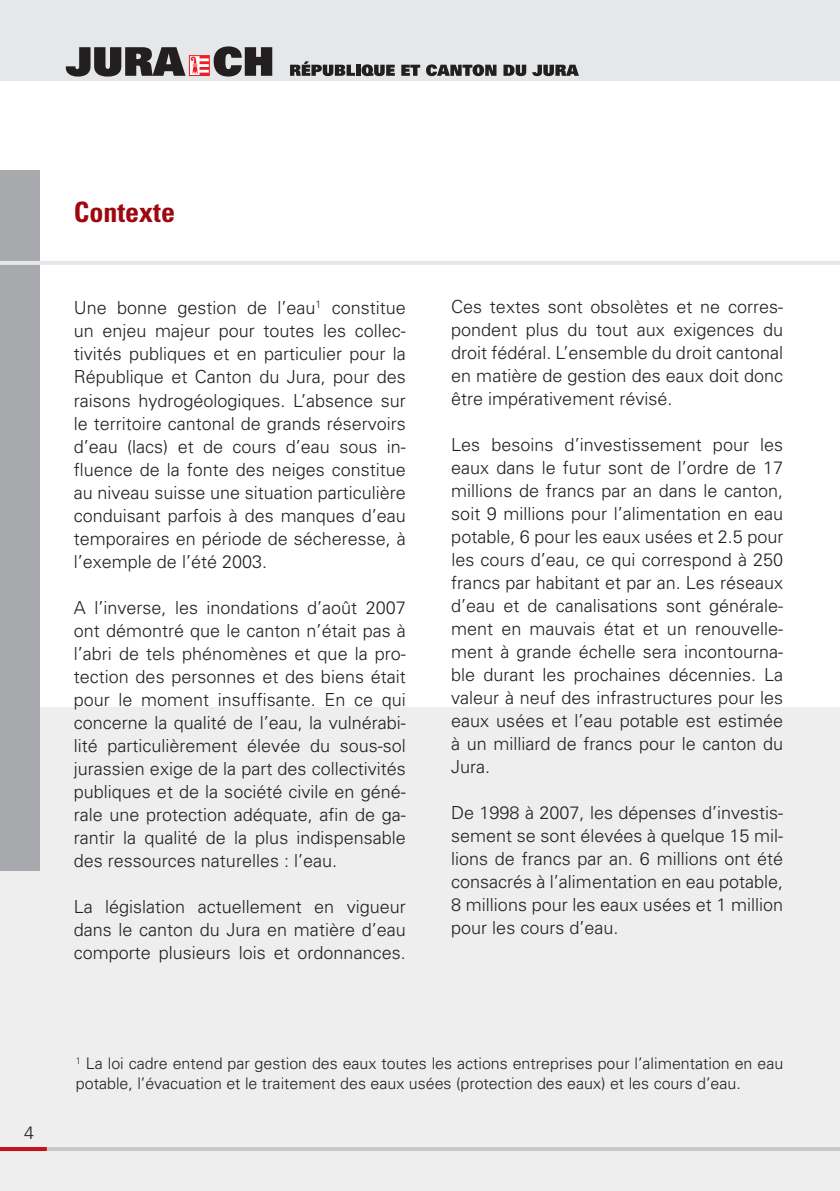
<style>
.page{position:relative;width:840px;height:1191px;background:#fff}
.page>*{position:absolute;margin:0;border:0;box-sizing:border-box;transform-origin:0 0}
.t1{font:700 condensed 28px "Univers";color:#9d070d}
.t2{font:300 18px/23px "Univers";color:#231f20;text-align:justify}
.t3{font:300 16px/20px "Univers";color:#231f20}
</style>
<div class="page">
<div style="left:0;top:707px;width:839px;height:484px;background:#eeeeef"></div>
<hr style="left:0;top:1147px;width:839px;height:4px;background:#c7c8ca">
<hr style="left:0;top:1147px;width:47px;height:4px;background:#c4121a">
<div style="left:0;top:170px;width:40px;height:700px;background:#a8a9ad"></div>
<hr style="left:0;top:261px;width:839px;height:4px;background:#e6e7e9">
<div style="left:0;top:0;width:839px;height:81px;background:#e6e7e9"></div>
<svg style="left:66px;top:46px;width:206px;height:31px"></svg>
<svg style="left:290px;top:61px;width:65px;height:15px"></svg>
<hr style="left:356px;top:65px;width:4px;height:11px;background:#231f20">
<svg style="left:361px;top:64px;width:33px;height:12px"></svg>
<svg style="left:401px;top:64px;width:95px;height:12px"></svg>
<svg style="left:503px;top:65px;width:23px;height:11px"></svg>
<svg style="left:532px;top:65px;width:46px;height:11px"></svg>
<h1 class="t1" style="left:74px;top:195px;width:103px">Contexte</h1>
<p class="t2" style="left:74px;top:296px;width:333px">Une bonne gestion de l’eau<sup>1</sup> constitue un enjeu majeur pour toutes les collec&shy;tivités publiques et en particulier pour la République et Canton du Jura, pour des raisons hydrogéologiques. L’absence sur le territoire cantonal de grands réservoirs d’eau (lacs) et de cours d’eau sous in&shy;fluence de la fonte des neiges constitue au niveau suisse une situation particulière conduisant parfois à des manques d’eau temporaires en période de sécheresse, à l’exemple de l’été 2003.</p>
<p class="t2" style="left:74px;top:596px;width:333px">A l’inverse, les inondations d’août 2007 ont démontré que le canton n’était pas à l’abri de tels phénomènes et que la pro&shy;tection des personnes et des biens était pour le moment insuffisante. En ce qui concerne la qualité de l’eau, la vulnérabi&shy;lité particulièrement élevée du sous-sol jurassien exige de la part des collectivités publiques et de la société civile en géné&shy;rale une protection adéquate, afin de ga&shy;rantir la qualité de la plus indispensable des ressources naturelles : l’eau.</p>
<p class="t2" style="left:74px;top:894px;width:333px">La législation actuellement en vigueur dans le canton du Jura en matière d’eau comporte plusieurs lois et ordonnances.</p>
<p class="t2" style="left:451px;top:295px;width:333px">Ces textes sont obsolètes et ne corres&shy;pondent plus du tout aux exigences du droit fédéral. L’ensemble du droit cantonal en matière de gestion des eaux doit donc être impérativement révisé.</p>
<p class="t2" style="left:451px;top:433px;width:333px">Les besoins d’investissement pour les eaux dans le futur sont de l’ordre de 17 millions de francs par an dans le canton, soit 9 millions pour l’alimentation en eau potable, 6 pour les eaux usées et 2.5 pour les cours d’eau, ce qui correspond à 250 francs par habitant et par an. Les réseaux d’eau et de canalisations sont générale&shy;ment en mauvais état et un renouvelle&shy;ment à grande échelle sera incontourna&shy;ble durant les prochaines décennies. La valeur à neuf des infrastructures pour les eaux usées et l’eau potable est estimée à un milliard de francs pour le canton du Jura.</p>
<p class="t2" style="left:451px;top:801px;width:333px">De 1998 à 2007, les dépenses d’investis&shy;sement se sont élevées à quelque 15 mil&shy;lions de francs par an. 6 millions ont été consacrés à l’alimentation en eau potable, 8 millions pour les eaux usées et 1 million pour les cours d’eau.</p>
<p class="t3" style="left:76px;top:1053px;width:708px"><sup>1</sup> La loi cadre entend par gestion des eaux toutes les actions entreprises pour l’alimentation en eau potable, l’évacuation et le traitement des eaux usées (protection des eaux) et les cours d’eau.</p>
</div>
